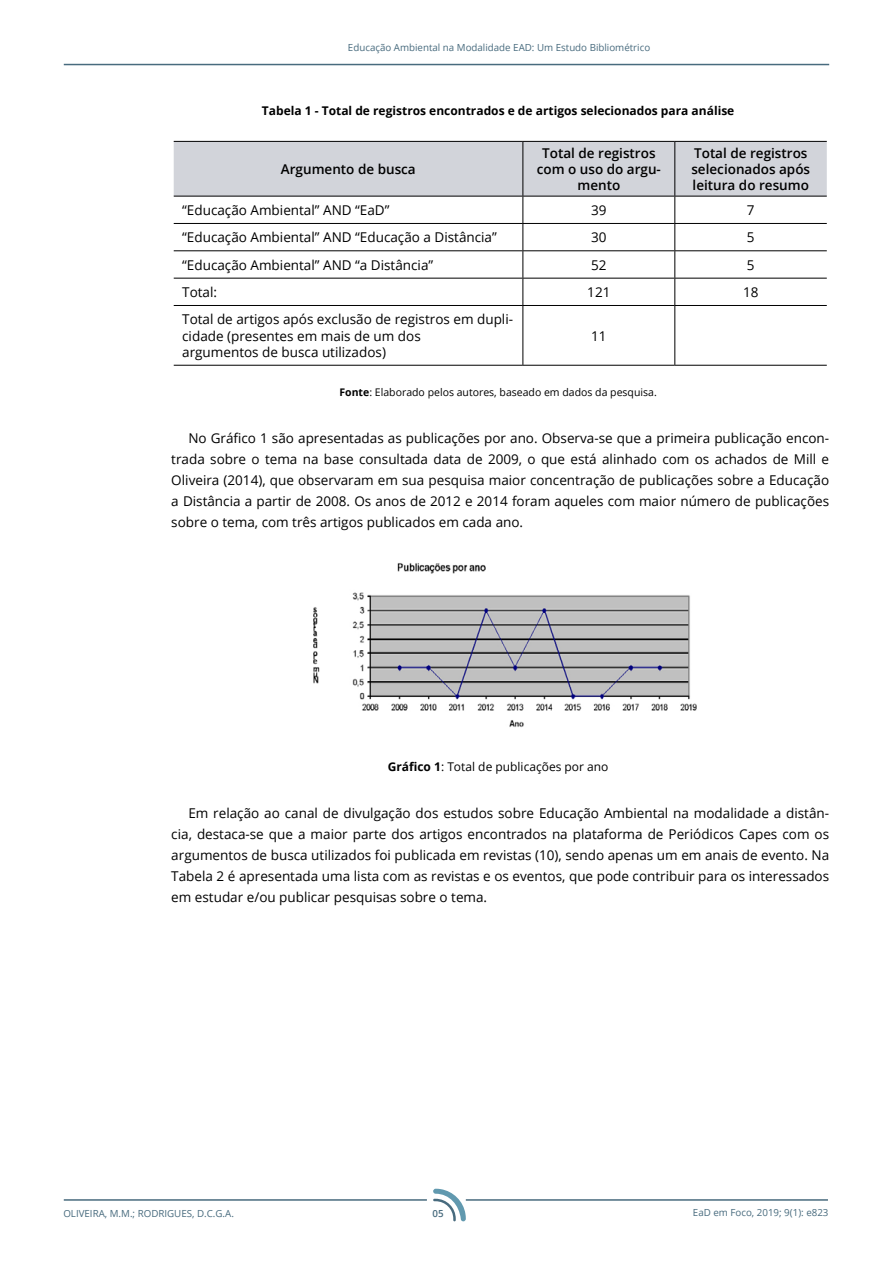
<style>
.page{position:relative;width:893px;height:1263px;background:#fff}
.page>*{position:absolute;margin:0;border:0;box-sizing:border-box;transform-origin:0 0}
.t1{font:13.5px/21px "Open Sans";color:#000;text-align:justify}
.t2{font:600 13.5px/16.2px "Open Sans";color:#000;text-align:center}
.t3{font:700 12px "Open Sans";color:#000}
.t4{font:12px "Open Sans";color:#000}
.t5{font:10.5px "Open Sans";color:#000}
.t6{font:9.75px "Open Sans";color:#486b7e}
.t7{font:600 9.75px "Open Sans";color:#486b7e}
.s1{font-weight:700}
</style>
<div class="page">
<hr style="left:64px;top:64px;width:765px;height:1px;background:#486b7e">
<hr style="left:466px;top:1199px;width:362px;height:2px;background:#486b7e">
<svg style="left:433px;top:1189px;width:33px;height:32px"></svg>
<hr style="left:64px;top:1199px;width:363px;height:2px;background:#486b7e">
<svg style="left:174px;top:142px;width:653px;height:163px"></svg>
<hr style="left:522px;top:306px;width:1px;height:59px;background:#000">
<hr style="left:674px;top:306px;width:1px;height:59px;background:#000">
<hr style="left:174px;top:305px;width:349px;height:1px;background:#000">
<hr style="left:523px;top:305px;width:152px;height:1px;background:#000">
<hr style="left:675px;top:305px;width:152px;height:1px;background:#000">
<hr style="left:174px;top:365px;width:349px;height:1px;background:#000">
<hr style="left:523px;top:365px;width:152px;height:1px;background:#000">
<hr style="left:675px;top:365px;width:152px;height:1px;background:#000">
<hr style="left:174px;top:141px;width:349px;height:1px;background:#000">
<hr style="left:523px;top:141px;width:152px;height:1px;background:#000">
<hr style="left:675px;top:141px;width:152px;height:1px;background:#000">
<hr style="left:174px;top:196px;width:349px;height:1px;background:#000">
<hr style="left:523px;top:196px;width:152px;height:1px;background:#000">
<hr style="left:675px;top:196px;width:152px;height:1px;background:#000">
<img style="left:313px;top:563px;width:384px;height:164px">
<p class="t6" style="left:348px;top:41px;width:304px">Educação Ambiental na Modalidade EAD: Um Estudo Bibliométrico</p>
<p class="t3" style="left:262px;top:103px;width:474px">Tabela 1 - Total de registros encontrados e de artigos selecionados para análise</p>
<p class="t2" style="left:281px;top:161px;width:136px">Argumento de busca</p>
<p class="t2" style="left:537px;top:144px;width:126px">Total de registros com o uso do argu&shy;mento</p>
<p class="t2" style="left:691px;top:144px;width:120px;text-align:left">Total de registros selecionados após leitura do resumo</p>
<p class="t1" style="left:182px;top:199px;width:209px">“Educação Ambiental” AND “EaD”</p>
<p class="t1" style="left:591px;top:199px;width:17px">39</p>
<p class="t1" style="left:747px;top:199px;width:9px">7</p>
<p class="t1" style="left:182px;top:227px;width:316px">“Educação Ambiental” AND “Educação a Distância”</p>
<p class="t1" style="left:591px;top:227px;width:17px">30</p>
<p class="t1" style="left:747px;top:227px;width:9px">5</p>
<p class="t1" style="left:182px;top:254px;width:253px">“Educação Ambiental” AND “a Distância”</p>
<p class="t1" style="left:591px;top:254px;width:17px">52</p>
<p class="t1" style="left:747px;top:254px;width:9px">5</p>
<p class="t1" style="left:182px;top:281px;width:36px">Total:</p>
<p class="t1" style="left:587px;top:281px;width:25px">121</p>
<p class="t1" style="left:743px;top:281px;width:17px">18</p>
<p class="t1" style="left:182px;top:311px;width:332px;line-height:16.2px;text-align:left">Total de artigos após exclusão de registros em dupli&shy;cidade (presentes em mais de um dos<br>argumentos de busca utilizados)</p>
<p class="t1" style="left:591px;top:325px;width:17px">11</p>
<p class="t5" style="left:339px;top:385px;width:319px"><span class="s1">Fonte</span>: Elaborado pelos autores, baseado em dados da pesquisa.</p>
<p class="t1" style="left:171px;top:427px;width:659px;text-indent:17px">No Gráfico 1 são apresentadas as publicações por ano. Observa-se que a primeira publicação encon&shy;trada sobre o tema na base consultada data de 2009, o que está alinhado com os achados de Mill e Oliveira (2014), que observaram em sua pesquisa maior concentração de publicações sobre a Educação a Distância a partir de 2008. Os anos de 2012 e 2014 foram aqueles com maior número de publicações sobre o tema, com três artigos publicados em cada ano.</p>
<p class="t4" style="left:388px;top:758px;width:222px"><span class="s1">Gráfico 1</span>: Total de publicações por ano</p>
<p class="t1" style="left:171px;top:802px;width:659px;text-indent:17px">Em relação ao canal de divulgação dos estudos sobre Educação Ambiental na modalidade a distân&shy;cia, destaca-se que a maior parte dos artigos encontrados na plataforma de Periódicos Capes com os argumentos de busca utilizados foi publicada em revistas (10), sendo apenas um em anais de evento. Na Tabela 2 é apresentada uma lista com as revistas e os eventos, que pode contribuir para os interessados em estudar e/ou publicar pesquisas sobre o tema.</p>
<p class="t6" style="left:63px;top:1206px;width:82px">Oliveira, M.M.; Rod</p>
<p class="t6" style="left:158px;top:1206px;width:77px">rigues, D.C.G.A.</p>
<p class="t6" style="left:693px;top:1206px;width:137px">EaD em Foco, 2019; 9(1): e823</p>
<p class="t7" style="left:432px;top:1207px;width:13px">05</p>
</div>
